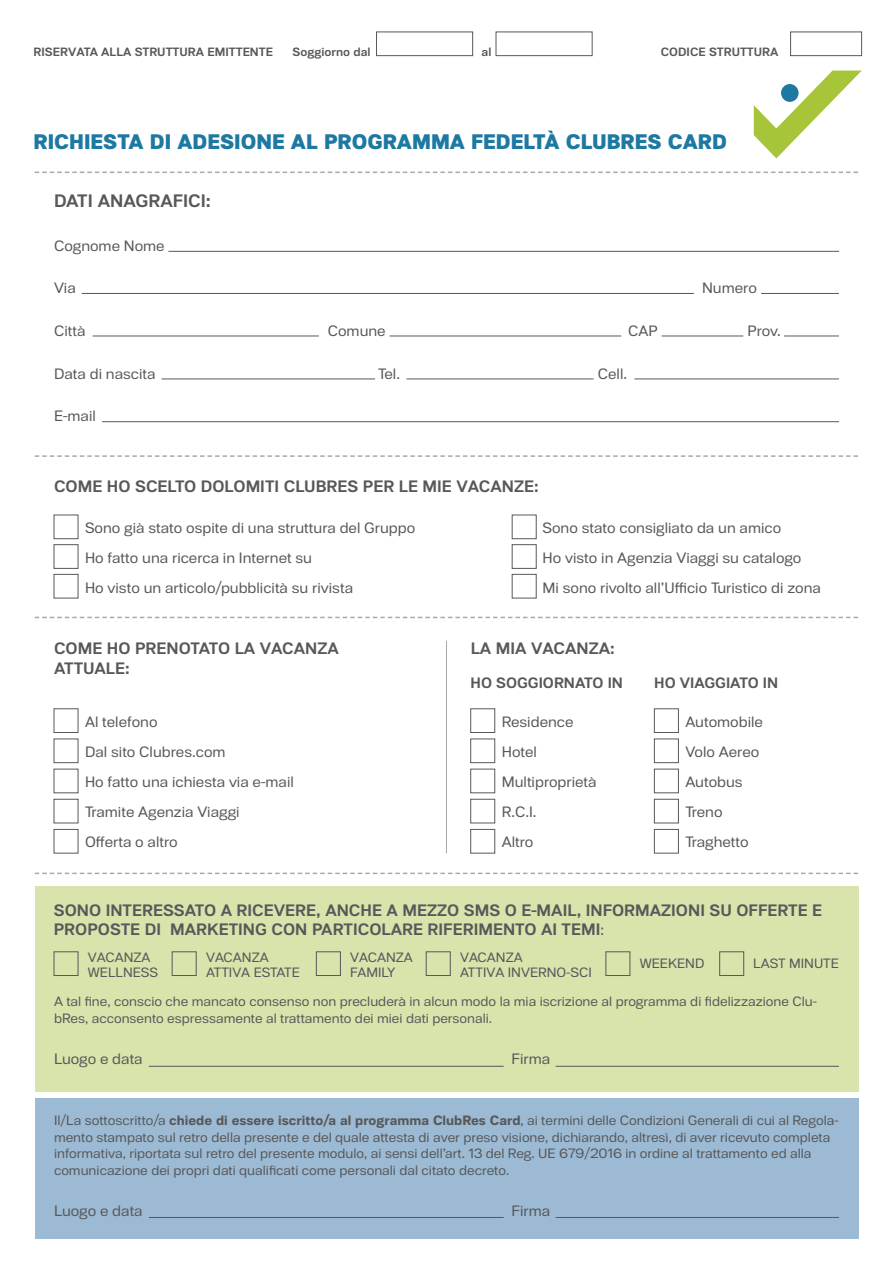
<style>
.page{position:relative;width:893px;height:1263px;background:#fff}
.page>*{position:absolute;margin:0;border:0;box-sizing:border-box;transform-origin:0 0}
.t1{font:900 21px "Substance";color:#1d79a1}
.t2{font:700 18px "Substance";color:#57585a}
.t3{font:700 16.5px/19.8px "Substance";color:#57585a}
.t4{font:15px/30px "Substance";color:#57585a}
.t5{font:700 15px "Substance";color:#57585a}
.t6{font:13.5px/16.5px "Substance";color:#57585a}
.t7{font:700 12px "Substance";color:#57585a}
.s1{font-weight:400;font-size:15px}
.s2{font-weight:800}
</style>
<div class="page">
<div style="left:35px;top:886px;width:823px;height:205px;background:#d8e4ac"></div>
<div style="left:35px;top:1098px;width:823px;height:140px;background:#9cbad3"></div>
<hr style="left:168px;top:251px;width:671px;height:1px;background:#57585a">
<hr style="left:82px;top:293px;width:612px;height:1px;background:#57585a">
<hr style="left:761px;top:293px;width:78px;height:1px;background:#57585a">
<hr style="left:784px;top:336px;width:55px;height:1px;background:#57585a">
<hr style="left:662px;top:336px;width:81px;height:1px;background:#57585a">
<hr style="left:389px;top:336px;width:232px;height:1px;background:#57585a">
<hr style="left:93px;top:336px;width:226px;height:1px;background:#57585a">
<hr style="left:162px;top:379px;width:213px;height:1px;background:#57585a">
<hr style="left:102px;top:421px;width:737px;height:1px;background:#57585a">
<hr style="left:149px;top:1066px;width:355px;height:1px;background:#57585a">
<hr style="left:149px;top:1217px;width:355px;height:1px;background:#57585a">
<hr style="left:556px;top:1066px;width:283px;height:1px;background:#57585a">
<hr style="left:556px;top:1217px;width:283px;height:1px;background:#57585a">
<hr style="left:406px;top:379px;width:188px;height:1px;background:#57585a">
<hr style="left:634px;top:379px;width:205px;height:1px;background:#57585a">
<div style="left:54px;top:951px;width:24px;height:25px;border:1px solid #57585a"></div>
<div style="left:172px;top:951px;width:24px;height:25px;border:1px solid #57585a"></div>
<div style="left:426px;top:951px;width:24px;height:25px;border:1px solid #57585a"></div>
<div style="left:316px;top:951px;width:25px;height:25px;border:1px solid #57585a"></div>
<div style="left:606px;top:951px;width:24px;height:25px;border:1px solid #57585a"></div>
<div style="left:719px;top:951px;width:25px;height:25px;border:1px solid #57585a"></div>
<div style="left:470px;top:709px;width:25px;height:24px;border:1px solid #57585a"></div>
<div style="left:654px;top:709px;width:25px;height:24px;border:1px solid #57585a"></div>
<div style="left:512px;top:515px;width:24px;height:24px;border:1px solid #57585a"></div>
<div style="left:54px;top:544px;width:24px;height:25px;border:1px solid #57585a"></div>
<div style="left:470px;top:739px;width:25px;height:24px;border:1px solid #57585a"></div>
<div style="left:654px;top:739px;width:25px;height:24px;border:1px solid #57585a"></div>
<div style="left:512px;top:544px;width:24px;height:25px;border:1px solid #57585a"></div>
<div style="left:470px;top:769px;width:25px;height:24px;border:1px solid #57585a"></div>
<div style="left:654px;top:769px;width:25px;height:24px;border:1px solid #57585a"></div>
<div style="left:470px;top:829px;width:25px;height:24px;border:1px solid #57585a"></div>
<div style="left:654px;top:829px;width:25px;height:24px;border:1px solid #57585a"></div>
<div style="left:470px;top:799px;width:25px;height:24px;border:1px solid #57585a"></div>
<div style="left:654px;top:799px;width:25px;height:24px;border:1px solid #57585a"></div>
<div style="left:512px;top:574px;width:24px;height:24px;border:1px solid #57585a"></div>
<hr style="left:446px;top:641px;width:1px;height:212px;background:#a8a9ad">
<svg style="left:35px;top:617px;width:823px;height:1px"></svg>
<svg style="left:35px;top:873px;width:823px;height:1px"></svg>
<svg style="left:35px;top:455px;width:823px;height:2px"></svg>
<svg style="left:35px;top:172px;width:823px;height:1px"></svg>
<svg style="left:754px;top:71px;width:108px;height:87px"></svg>
<div style="left:781px;top:84px;width:18px;height:18px;background:#1d79a1;border-radius:50%"></div>
<div style="left:790px;top:32px;width:72px;height:24px;border:1px solid #57585a"></div>
<div style="left:376px;top:32px;width:97px;height:24px;border:1px solid #57585a"></div>
<div style="left:496px;top:32px;width:96px;height:24px;border:1px solid #57585a"></div>
<p class="t7" style="left:34px;top:44px;width:241px">RISERVATA ALLA STRUTTURA EMITTENTE</p>
<p class="t7" style="left:293px;top:44px;width:80px">Soggiorno dal</p>
<p class="t7" style="left:482px;top:44px;width:11px">al</p>
<p class="t7" style="left:661px;top:44px;width:119px">CODICE STRUTTURA</p>
<p class="t1" style="left:34px;top:130px;width:695px">RICHIESTA DI ADESIONE AL PROGRAMMA FEDELTÀ CLUBRES CARD</p>
<p class="t2" style="left:54px;top:190px;width:159px">DATI ANAGRAFICI:</p>
<p class="t4" style="left:54px;top:231px;width:112px">Cognome Nome</p>
<p class="t4" style="left:54px;top:274px;width:23px">Via</p>
<p class="t4" style="left:702px;top:274px;width:56px">Numero</p>
<p class="t4" style="left:54px;top:316px;width:33px">Città</p>
<p class="t4" style="left:328px;top:316px;width:59px">Comune</p>
<p class="t4" style="left:628px;top:316px;width:31px">CAP</p>
<p class="t4" style="left:747px;top:316px;width:35px">Prov.</p>
<p class="t4" style="left:54px;top:359px;width:103px">Data di nascita</p>
<p class="t4" style="left:378px;top:359px;width:24px">Tel.</p>
<p class="t4" style="left:598px;top:359px;width:31px">Cell.</p>
<p class="t4" style="left:54px;top:401px;width:43px">E-mail</p>
<p class="t3" style="left:54px;top:477px;width:486px">COME HO SCELTO DOLOMITI CLUBRES PER LE MIE VACANZE:</p>
<p class="t4" style="left:85px;top:513px;width:332px">Sono già stato ospite di una struttura del Gruppo</p>
<p class="t4" style="left:543px;top:513px;width:240px">Sono stato consigliato da un amico</p>
<p class="t4" style="left:85px;top:543px;width:228px">Ho fatto una ricerca in Internet su</p>
<p class="t4" style="left:543px;top:543px;width:260px">Ho visto in Agenzia Viaggi su catalogo</p>
<p class="t4" style="left:85px;top:573px;width:270px">Ho visto un articolo/pubblicità su rivista</p>
<p class="t4" style="left:543px;top:573px;width:280px">Mi sono rivolto all’Ufficio Turistico di zona</p>
<p class="t3" style="left:54px;top:639px;width:286px">COME HO PRENOTATO LA VACANZA</p>
<p class="t3" style="left:54px;top:658px;width:77px">ATTUALE:</p>
<p class="t4" style="left:85px;top:707px;width:74px">Al telefono</p>
<p class="t4" style="left:85px;top:737px;width:142px">Dal sito Clubres.com</p>
<p class="t4" style="left:85px;top:767px;width:210px">Ho fatto una ichiesta via e-mail</p>
<p class="t4" style="left:85px;top:797px;width:156px">Tramite Agenzia Viaggi</p>
<p class="t4" style="left:85px;top:827px;width:94px">Offerta o altro</p>
<p class="t3" style="left:471px;top:639px;width:146px">LA MIA VACANZA:</p>
<p class="t5" style="left:470px;top:674px;width:154px">HO SOGGIORNATO IN</p>
<p class="t5" style="left:654px;top:674px;width:126px">HO VIAGGIATO IN</p>
<p class="t4" style="left:502px;top:707px;width:96px">Residence<br>Hotel<br>Multiproprietà<br>R.C.I.<br>Altro</p>
<p class="t4" style="left:685px;top:707px;width:79px">Automobile<br>Volo Aereo<br>Autobus<br>Treno<br>Traghetto</p>
<p class="t3" style="left:54px;top:900px;width:770px">SONO INTERESSATO A RICEVERE, ANCHE A MEZZO SMS O E-MAIL, INFORMAZIONI SU OFFERTE E<br>PROPOSTE DI MARKETING CON PARTICOLARE RIFERIMENTO AI TEMI<span class="s1">:</span></p>
<p class="t6" style="left:88px;top:950px;width:64px">VACANZA</p>
<p class="t6" style="left:88px;top:965px;width:72px">WELLNESS</p>
<p class="t6" style="left:206px;top:950px;width:64px">VACANZA</p>
<p class="t6" style="left:206px;top:965px;width:95px">ATTIVA ESTATE</p>
<p class="t6" style="left:350px;top:950px;width:64px">VACANZA</p>
<p class="t6" style="left:350px;top:965px;width:47px">FAMILY</p>
<p class="t6" style="left:460px;top:950px;width:64px">VACANZA</p>
<p class="t6" style="left:460px;top:965px;width:133px">ATTIVA INVERNO-SCI</p>
<p class="t6" style="left:640px;top:956px;width:66px">WEEKEND</p>
<p class="t6" style="left:753px;top:956px;width:87px">LAST MINUTE</p>
<p class="t6" style="left:54px;top:994px;width:764px">A tal fine, conscio che mancato consenso non precluderà in alcun modo la mia iscrizione al programma di fidelizzazione Clu&shy;bRes, acconsento espressamente al trattamento dei miei dati personali.</p>
<p class="t4" style="left:54px;top:1044px;width:90px">Luogo e data</p>
<p class="t4" style="left:512px;top:1044px;width:40px">Firma</p>
<p class="t6" style="left:54px;top:1112px;width:786px">Il/La sottoscritto/a <span class="s2">chiede di essere iscritto/a al programma ClubRes Card</span>, ai termini delle Condizioni Generali di cui al Regola&shy;mento stampato sul retro della presente e del quale attesta di aver preso visione, dichiarando, altresì, di aver ricevuto completa informativa, riportata sul retro del presente modulo, ai sensi dell’art. 13 del Reg. UE 679/2016 in ordine al trattamento ed alla comunicazione dei propri dati qualificati come personali dal citato decreto.</p>
<p class="t4" style="left:54px;top:1196px;width:90px">Luogo e data</p>
<p class="t4" style="left:512px;top:1196px;width:40px">Firma</p>
</div>
